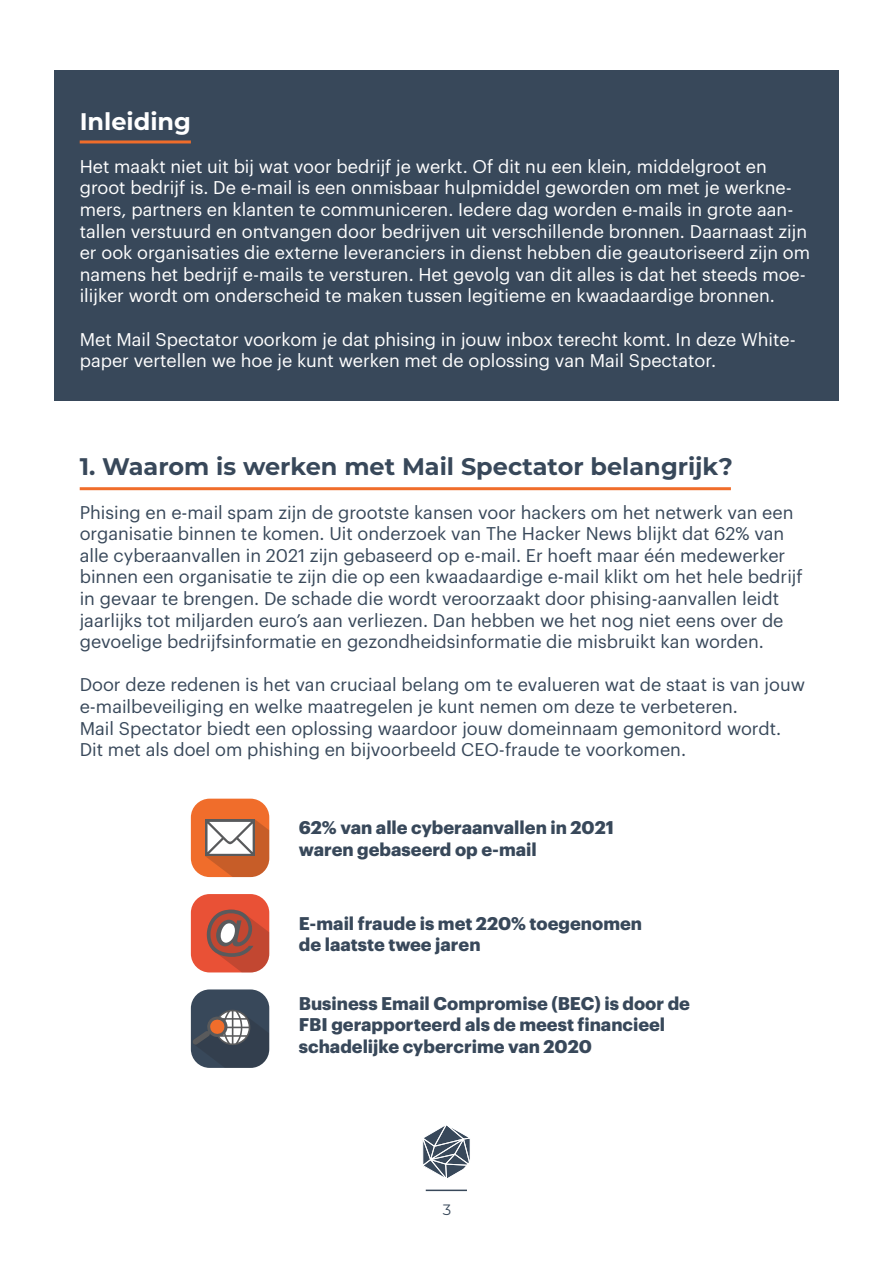
<style>
.page{position:relative;width:893px;height:1263px;background:#fff}
.page>*{position:absolute;margin:0;border:0;box-sizing:border-box;transform-origin:0 0}
.t1{font:700 24px "Montserrat";color:#38485a}
.t2{font:700 24px "Montserrat";color:#fff}
.t3{font:18px/21.6px "Graphik";color:#38485a}
.t4{font:18px/21.6px "Graphik";color:#fff}
.t5{font:700 18px/21.6px "Graphik";color:#38485a}
.t6{font:15px "Montserrat";color:#38485a}
</style>
<div class="page">
<div style="left:54px;top:70px;width:785px;height:331px;background:#38485a"></div>
<hr style="left:80px;top:140px;width:111px;height:3px;background:#f06d2b">
<hr style="left:80px;top:487px;width:651px;height:3px;background:#f06d2b">
<svg style="left:422px;top:1125px;width:48px;height:53px"></svg>
<hr style="left:426px;top:1189px;width:41px;height:2px;background:#38485a">
<div style="left:191px;top:799px;width:78px;height:78px;background:#f06d2b;border-radius:19px"></div>
<svg style="left:205px;top:819px;width:64px;height:58px"></svg>
<div style="left:191px;top:894px;width:78px;height:78px;background:#e95136;border-radius:19px"></div>
<svg style="left:207px;top:909px;width:62px;height:63px"></svg>
<div style="left:191px;top:989px;width:78px;height:79px;background:#38485a;border-radius:19px"></div>
<svg style="left:192px;top:1010px;width:77px;height:58px"></svg>
<h1 class="t2" style="left:80px;top:104px;width:113px">Inleiding</h1>
<p class="t4" style="left:80px;top:154px;width:732px">Het maakt niet uit bij wat voor bedrijf je werkt. Of dit nu een klein, middelgroot en groot bedrijf is. De e-mail is een onmisbaar hulpmiddel geworden om met je werkne&shy;mers, partners en klanten te communiceren. Iedere dag worden e-mails in grote aan&shy;tallen verstuurd en ontvangen door bedrijven uit verschillende bronnen. Daarnaast zijn er ook organisaties die externe leveranciers in dienst hebben die geautoriseerd zijn om namens het bedrijf e-mails te versturen. Het gevolg van dit alles is dat het steeds moe&shy;ilijker wordt om onderscheid te maken tussen legitieme en kwaadaardige bronnen.</p>
<p class="t4" style="left:80px;top:327px;width:718px">Met Mail Spectator voorkom je dat phising in jouw inbox terecht komt. In deze White&shy;paper vertellen we hoe je kunt werken met de oplossing van Mail Spectator.</p>
<h1 class="t1" style="left:80px;top:449px;width:655px">1. Waarom is werken met Mail Spectator belangrijk?</h1>
<p class="t3" style="left:80px;top:500px;width:724px">Phising en e-mail spam zijn de grootste kansen voor hackers om het netwerk van een organisatie binnen te komen. Uit onderzoek van The Hacker News blijkt dat 62% van alle cyberaanvallen in 2021 zijn gebaseerd op e-mail. Er hoeft maar één medewerker binnen een organisatie te zijn die op een kwaadaardige e-mail klikt om het hele bedrijf in gevaar te brengen. De schade die wordt veroorzaakt door phising-aanvallen leidt jaarlijks tot miljarden euro’s aan verliezen. Dan hebben we het nog niet eens over de gevoelige bedrijfsinformatie en gezondheidsinformatie die misbruikt kan worden.</p>
<p class="t3" style="left:80px;top:672px;width:727px">Door deze redenen is het van cruciaal belang om te evalueren wat de staat is van jouw e-mailbeveiliging en welke maatregelen je kunt nemen om deze te verbeteren.<br>Mail Spectator biedt een oplossing waardoor jouw domeinnaam gemonitord wordt.<br>Dit met als doel om phishing en bijvoorbeeld CEO-fraude te voorkomen.</p>
<p class="t5" style="left:299px;top:815px;width:316px">62% van alle cyberaanvallen in 2021 waren gebaseerd op e-mail</p>
<p class="t5" style="left:299px;top:911px;width:345px">E-mail fraude is met 220% toegenomen de laatste twee jaren</p>
<p class="t5" style="left:299px;top:991px;width:393px">Business Email Compromise (BEC) is door de<br>FBI gerapporteerd als de meest financieel schadelijke cybercrime van 2020</p>
<p class="t6" style="left:443px;top:1199px;width:10px">3</p>
</div>
